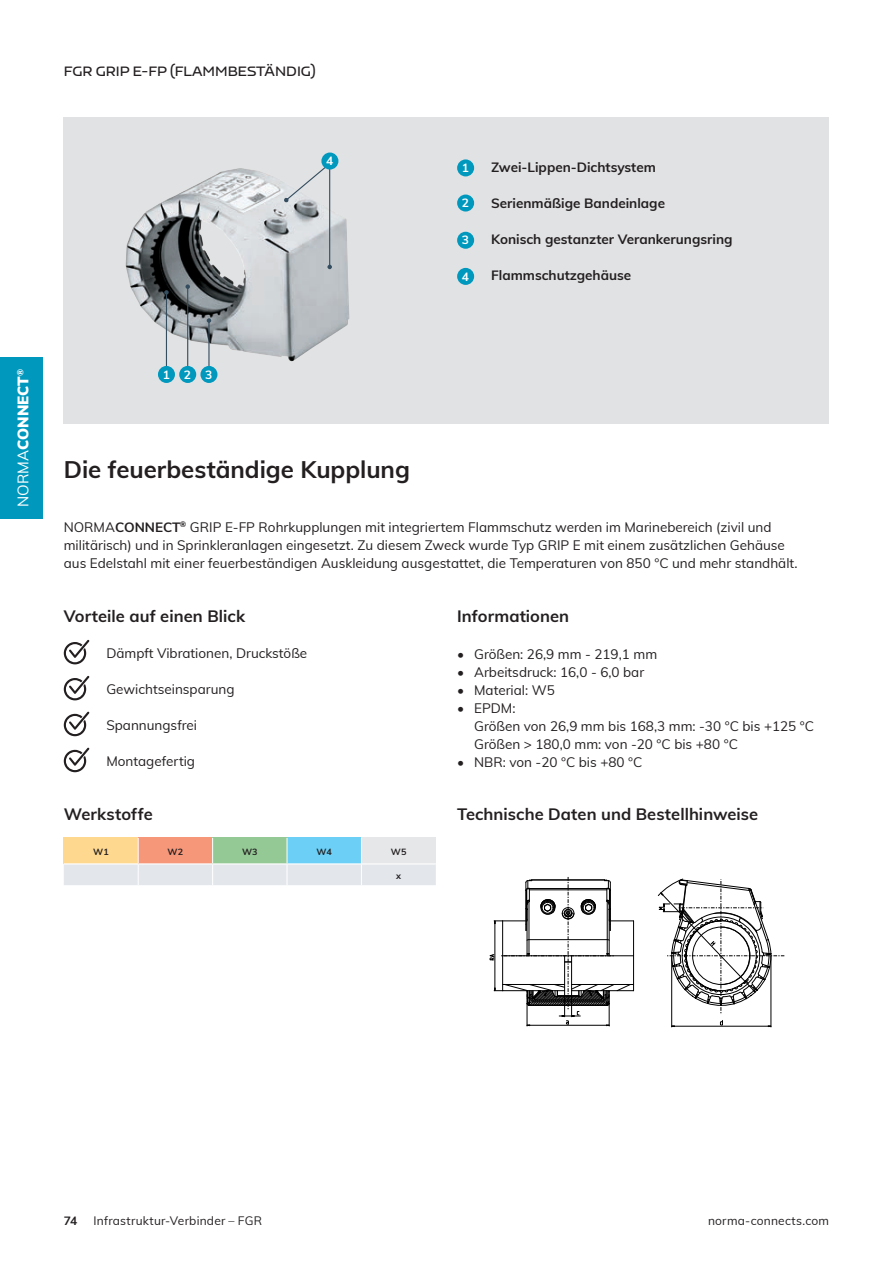
<style>
.page{position:relative;width:893px;height:1263px;background:#fff}
.page>*{position:absolute;margin:0;border:0;box-sizing:border-box;transform-origin:0 0}
.Headlines___level_02{font:700 24px "Muli";letter-spacing:-.005em;color:#231f20}
.Headlines___level_03{font:700 16.5px "Muli";letter-spacing:.005em;color:#231f20}
.t1{font:900 15px "Muli";color:#fff}
.Text_body{font:13.5px/18px "Muli";color:#231f20}
.Text_body-2{font:700 13.5px "Muli";color:#231f20}
.t2{font:600 13.5px "Nizzoli";color:#231f20}
.t3{font:12px "Muli";letter-spacing:.015em;color:#231f20}
.Nummerierung{font:700 12px "Muli";color:#fff}
.t4{font:700 12px "Muli";color:#231f20}
.t5{font:700 9px "Muli";color:#231f20}
.s1{font-weight:400}
.s2{font-weight:700}
</style>
<div class="page">
<div style="left:0;top:357px;width:43px;height:162px;background:#0098bd"></div>
<div style="left:64px;top:118px;width:765px;height:306px;background:#e1e2e4"></div>
<img style="left:126px;top:168px;width:223px;height:194px">
<hr style="left:166px;top:292px;width:1px;height:77px;background:#344d5f">
<svg style="left:164px;top:290px;width:5px;height:5px"></svg>
<hr style="left:187px;top:287px;width:1px;height:82px;background:#344d5f">
<svg style="left:185px;top:284px;width:5px;height:5px"></svg>
<hr style="left:329px;top:164px;width:1px;height:103px;background:#344d5f">
<svg style="left:327px;top:265px;width:5px;height:4px"></svg>
<svg style="left:284px;top:168px;width:47px;height:35px"></svg>
<hr style="left:208px;top:321px;width:2px;height:48px;background:#344d5f">
<svg style="left:207px;top:318px;width:4px;height:5px"></svg>
<div style="left:457px;top:159px;width:17px;height:17px;background:#0098bd;border-radius:50%"></div>
<div style="left:457px;top:195px;width:17px;height:17px;background:#0098bd;border-radius:50%"></div>
<div style="left:158px;top:366px;width:17px;height:17px;background:#0098bd;border-radius:50%"></div>
<div style="left:179px;top:366px;width:17px;height:17px;background:#0098bd;border-radius:50%"></div>
<div style="left:200px;top:366px;width:17px;height:17px;background:#0098bd;border-radius:50%"></div>
<div style="left:321px;top:153px;width:17px;height:17px;background:#0098bd;border-radius:50%"></div>
<div style="left:457px;top:232px;width:17px;height:17px;background:#0098bd;border-radius:50%"></div>
<div style="left:457px;top:268px;width:17px;height:17px;background:#0098bd;border-radius:50%"></div>
<hr style="left:671px;top:956px;width:1px;height:71px;background:#000">
<hr style="left:672px;top:1026px;width:99px;height:1px;background:#000">
<hr style="left:771px;top:956px;width:1px;height:71px;background:#000">
<svg style="left:658px;top:879px;width:126px;height:135px"></svg>
<svg style="left:490px;top:877px;width:144px;height:149px"></svg>
<svg style="left:64px;top:838px;width:372px;height:47px;background:#d3d7cd"></svg>
<hr style="left:64px;top:863px;width:74px;height:1px;background:#fff">
<hr style="left:138px;top:863px;width:75px;height:1px;background:#fff">
<hr style="left:213px;top:863px;width:74px;height:1px;background:#fff">
<hr style="left:287px;top:863px;width:74px;height:1px;background:#fff">
<hr style="left:361px;top:863px;width:75px;height:1px;background:#fff">
<svg style="left:64px;top:640px;width:25px;height:24px"></svg>
<svg style="left:64px;top:676px;width:25px;height:24px"></svg>
<svg style="left:64px;top:711px;width:25px;height:25px"></svg>
<svg style="left:64px;top:747px;width:25px;height:25px"></svg>
<p class="t1" style="left:12px;top:507px;width:139px;rotate:-90deg"><span class="s1">NORMA</span>CONNECT<sup>®</sup></p>
<p class="t2" style="left:64px;top:63px;width:253px">FGR GRIP E-FP (FLAMMBESTÄNDIG)</p>
<p class="Nummerierung" style="left:326px;top:152px;width:9px">4</p>
<p class="Nummerierung" style="left:163px;top:366px;width:9px">1</p>
<p class="Nummerierung" style="left:184px;top:366px;width:9px">2</p>
<p class="Nummerierung" style="left:205px;top:366px;width:9px">3</p>
<p class="Nummerierung" style="left:462px;top:159px;width:9px">1</p>
<p class="Nummerierung" style="left:462px;top:194px;width:9px">2</p>
<p class="Nummerierung" style="left:462px;top:231px;width:9px">3</p>
<p class="Nummerierung" style="left:462px;top:268px;width:9px">4</p>
<p class="Text_body-2" style="left:491px;top:157px;width:166px">Zwei-Lippen-Dichtsystem</p>
<p class="Text_body-2" style="left:491px;top:193px;width:175px">Serienmäßige Bandeinlage</p>
<p class="Text_body-2" style="left:491px;top:229px;width:243px">Konisch gestanzter Verankerungsring</p>
<p class="Text_body-2" style="left:491px;top:265px;width:142px">Flammschutzgehäuse</p>
<p class="Headlines___level_02" style="left:64px;top:452px;width:348px">Die feuerbeständige Kupplung</p>
<p class="Text_body" style="left:64px;top:517px;width:735px">NORMA<span class="s2">CONNECT</span><sup>®</sup> GRIP E-FP Rohrkupplungen mit integriertem Flammschutz werden im Marinebereich (zivil und militärisch) und in Sprinkleranlagen eingesetzt. Zu diesem Zweck wurde Typ GRIP E mit einem zusätzlichen Gehäuse aus Edelstahl mit einer feuerbeständigen Auskleidung ausgestattet, die Temperaturen von 850 °C und mehr standhält.</p>
<p class="Headlines___level_03" style="left:64px;top:604px;width:183px">Vorteile auf einen Blick</p>
<p class="Headlines___level_03" style="left:457px;top:604px;width:114px">Informationen</p>
<p class="Text_body" style="left:457px;top:644px;width:202px">• Größen: 26,9 mm - 219,1 mm</p>
<p class="Text_body" style="left:457px;top:662px;width:189px">• Arbeitsdruck: 16,0 - 6,0 bar</p>
<p class="Text_body" style="left:457px;top:680px;width:99px">• Material: W5</p>
<p class="Text_body" style="left:474px;top:698px;width:341px;text-indent:-17px">• EPDM:<br>Größen von 26,9 mm bis 168,3 mm: -30 °C bis +125 °C<br>Größen &gt; 180,0 mm: von -20 °C bis +80 °C</p>
<p class="Text_body" style="left:457px;top:752px;width:187px">• NBR: von -20 °C bis +80 °C</p>
<p class="Text_body" style="left:106px;top:643px;width:202px">Dämpft Vibrationen, Druckstöße</p>
<p class="Text_body" style="left:106px;top:679px;width:130px">Gewichtseinsparung</p>
<p class="Text_body" style="left:106px;top:715px;width:92px">Spannungsfrei</p>
<p class="Text_body" style="left:106px;top:751px;width:90px">Montagefertig</p>
<p class="Headlines___level_03" style="left:64px;top:802px;width:90px">Werkstoffe</p>
<p class="Headlines___level_03" style="left:457px;top:802px;width:303px">Technische Daten und Bestellhinweise</p>
<p class="t5" style="left:93px;top:846px;width:17px">W1</p>
<p class="t5" style="left:168px;top:846px;width:17px">W2</p>
<p class="t5" style="left:242px;top:846px;width:17px">W3</p>
<p class="t5" style="left:316px;top:846px;width:17px">W4</p>
<p class="t5" style="left:391px;top:846px;width:17px">W5</p>
<p class="t5" style="left:396px;top:869px;width:6px">x</p>
<p class="t4" style="left:64px;top:1211px;width:15px">74</p>
<p class="t3" style="left:94px;top:1212px;width:170px">Infrastruktur-Verbinder – FGR</p>
<p class="t3" style="left:708px;top:1212px;width:123px">norma-connects.com</p>
</div>
